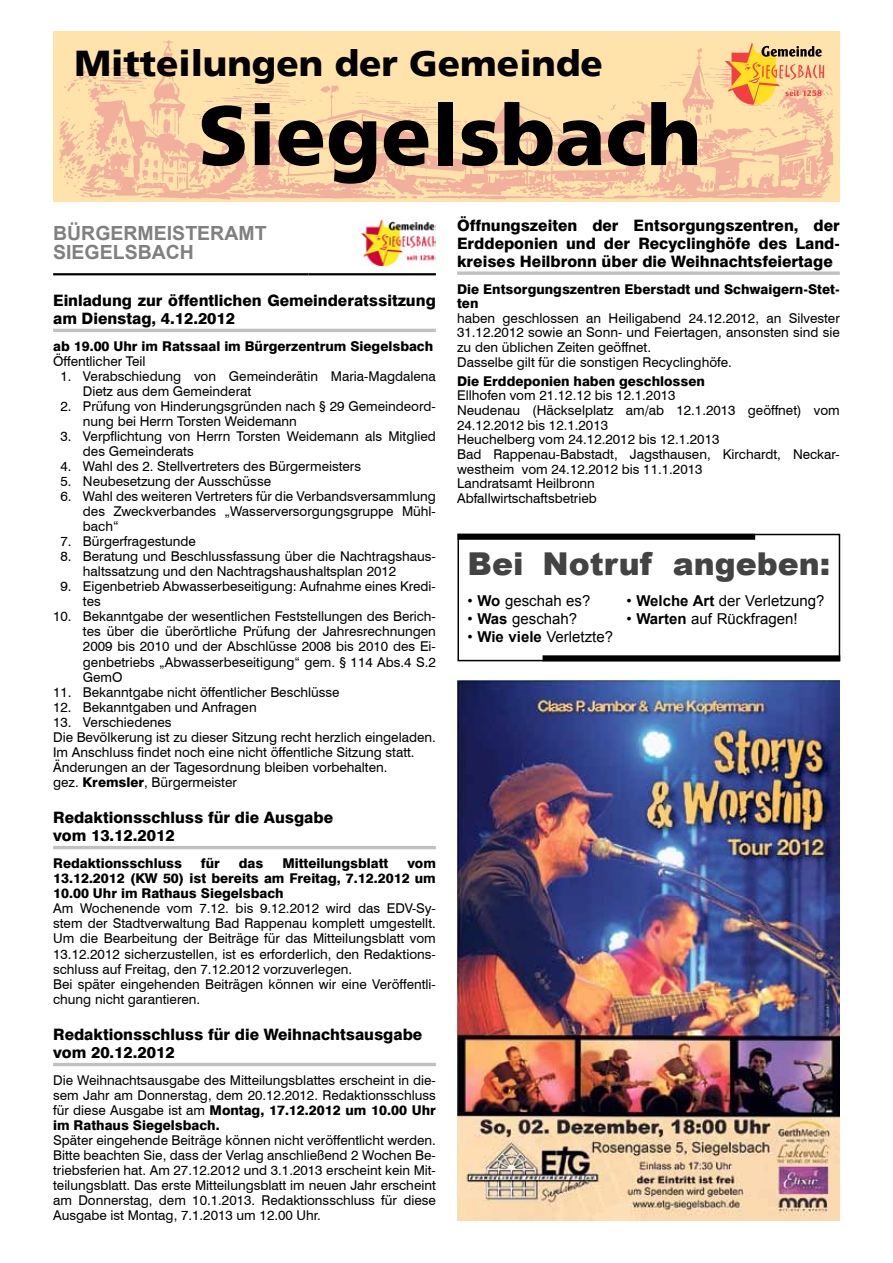
<style>
.page{position:relative;width:893px;height:1263px;background:#fff}
.page>*{position:absolute;margin:0;border:0;box-sizing:border-box;transform-origin:0 0}
.t1{font:900 84px "Frutiger LT";color:#000}
.t2{font:900 36px "Frutiger LT";color:#000}
.t3{font:900 31.5px "Arial";color:#434343}
.t4{font:900 25.5px "Arial";color:#000}
.t5{font:900 24px "Arial";color:#000}
.t6{font:900 21px "Arial";color:#000}
.t7{font:700 19.5px/19.5px "Arial";color:#808080}
.t8{font:19.5px "Arial";color:#000}
.t9{font:18px "Arial";color:#000}
.t10{font:16.5px "Arial";color:#000}
.t11{font:800 15.75px/18.5px "Swiss 721 BT";color:#000}
.t12{font:15px "Arial";color:#000}
.t13{font:13.5px/15px "Swiss 721 BT";color:#000}
.t14{font:800 13.5px/15px "Swiss 721 BT";color:#000;text-align:justify}
.s1{font-weight:800}
.s2{font-weight:700}
.s3{font-size:24px}
</style>
<div class="page">
<img style="left:53px;top:34px;width:787px;height:167px">
<svg style="left:725px;top:42px;width:99px;height:63px;background:#efb771"></svg>
<img style="left:457px;top:680px;width:383px;height:540px">
<hr style="left:53px;top:329px;width:383px;height:3px;background:#c0c0c0">
<hr style="left:53px;top:846px;width:383px;height:3px;background:#c0c0c0">
<hr style="left:53px;top:1063px;width:383px;height:3px;background:#c0c0c0">
<hr style="left:53px;top:273px;width:255px;height:2px;background:#000">
<hr style="left:308px;top:273px;width:128px;height:2px;background:#000">
<img style="left:361px;top:219px;width:75px;height:47px">
<svg style="left:457px;top:271px;width:383px;height:4px;background:#c9c9c9"></svg>
<div style="left:457px;top:534px;width:383px;height:127px;border:2px solid #000"></div>
<div style="left:457px;top:534px;width:298px;height:6px;background:#000"></div>
<div style="left:543px;top:655px;width:297px;height:6px;background:#000"></div>
<h2 class="t2" style="left:74px;top:42px;width:530px">Mitteilungen der Gemeinde</h2>
<h1 class="t1" style="left:198px;top:85px;width:505px">Siegelsbach</h1>
<h3 class="t7" style="left:53px;top:224px;width:215px">BÜRGERMEISTERAMT<br>SIEGELSBACH</h3>
<p class="t11" style="left:53px;top:291px;width:384px">Einladung zur öffentlichen Gemeinderatssitzung am Dienstag, 4.12.2012</p>
<p class="t14" style="left:53px;top:339px;width:382px">ab 19.00 Uhr im Ratssaal im Bürgerzentrum Siegelsbach</p>
<p class="t13" style="left:53px;top:354px;width:94px">Öffentlicher Teil</p>
<p class="t13" style="left:83px;top:369px;width:354px;text-indent:-22px">1. Verabschiedung von Gemeinderätin Maria-Magdalena<br>Dietz aus dem Gemeinderat</p>
<p class="t13" style="left:83px;top:399px;width:354px;text-indent:-22px">2. Prüfung von Hinderungsgründen nach § 29 Gemeindeord&shy;nung bei Herrn Torsten Weidemann</p>
<p class="t13" style="left:83px;top:429px;width:354px;text-indent:-22px">3. Verpflichtung von Herrn Torsten Weidemann als Mitglied des Gemeinderats</p>
<p class="t13" style="left:61px;top:459px;width:302px">4. Wahl des 2. Stellvertreters des Bürgermeisters</p>
<p class="t13" style="left:61px;top:474px;width:212px">5. Neubesetzung der Ausschüsse</p>
<p class="t13" style="left:83px;top:489px;width:354px;text-align:justify;text-indent:-22px">6. Wahl des weiteren Vertreters für die Verbandsversammlung des Zweckverbandes „Wasserversorgungsgruppe Mühl&shy;bach“</p>
<p class="t13" style="left:61px;top:534px;width:137px">7. Bürgerfragestunde</p>
<p class="t13" style="left:83px;top:549px;width:354px;text-indent:-22px">8. Beratung und Beschlussfassung über die Nachtragshaus&shy;haltssatzung und den Nachtragshaushaltsplan 2012</p>
<p class="t13" style="left:83px;top:579px;width:354px;text-indent:-22px">9. Eigenbetrieb Abwasserbeseitigung: Aufnahme eines Kredi&shy;tes</p>
<p class="t13" style="left:83px;top:609px;width:354px;text-align:justify;text-indent:-30px">10. Bekanntgabe der wesentlichen Feststellungen des Berich&shy;tes über die überörtliche Prüfung der Jahresrechnungen 2009 bis 2010 und der Abschlüsse 2008 bis 2010 des Ei&shy;genbetriebs „Abwasserbeseitigung“ gem. § 114 Abs.4 S.2<br>GemO</p>
<p class="t13" style="left:53px;top:684px;width:288px">11. Bekanntgabe nicht öffentlicher Beschlüsse</p>
<p class="t13" style="left:53px;top:699px;width:205px">12. Bekanntgaben und Anfragen</p>
<p class="t13" style="left:53px;top:714px;width:384px">13. Verschiedenes<br>Die Bevölkerung ist zu dieser Sitzung recht herzlich eingeladen.<br>Im Anschluss findet noch eine nicht öffentliche Sitzung statt.<br>Änderungen an der Tagesordnung bleiben vorbehalten.<br>gez. <span class="s1">Kremsler</span>, Bürgermeister</p>
<p class="t11" style="left:53px;top:808px;width:281px">Redaktionsschluss für die Ausgabe vom 13.12.2012</p>
<p class="t14" style="left:53px;top:856px;width:130px">Redaktionsschluss</p>
<p class="t14" style="left:201px;top:856px;width:20px">für</p>
<p class="t14" style="left:239px;top:856px;width:26px">das</p>
<p class="t14" style="left:282px;top:856px;width:108px">Mitteilungsblatt</p>
<p class="t11" style="left:457px;top:216px;width:384px;line-height:18px;text-align:justify">Öffnungszeiten der Entsorgungszentren, der Erddeponien und der Recyclinghöfe des Land&shy;kreises Heilbronn über die Weihnachtsfeiertage</p>
<p class="t14" style="left:457px;top:281px;width:384px;line-height:14.5px">Die Entsorgungszentren Eberstadt und Schwaigern-Stet&shy;ten</p>
<p class="t13" style="left:457px;top:311px;width:384px;line-height:14.5px">haben geschlossen an Heiligabend 24.12.2012, an Silvester 31.12.2012 sowie an Sonn- und Feiertagen, ansonsten sind sie zu den üblichen Zeiten geöffnet.<br>Dasselbe gilt für die sonstigen Recyclinghöfe.</p>
<p class="t14" style="left:457px;top:373px;width:249px">Die Erddeponien haben geschlossen</p>
<p class="t13" style="left:457px;top:388px;width:384px;line-height:14.5px">Ellhofen vom 21.12.12 bis 12.1.2013<br>Neudenau (Häckselplatz am/ab 12.1.2013 geöffnet) vom 24.12.2012 bis 12.1.2013<br>Heuchelberg vom 24.12.2012 bis 12.1.2013<br>Bad Rappenau-Babstadt, Jagsthausen, Kirchardt, Neckar&shy;westheim vom 24.12.2012 bis 11.1.2013<br>Landratsamt Heilbronn<br>Abfallwirtschaftsbetrieb</p>
<h3 class="t6" style="left:78px;top:535px;width:233px">Bei Notruf angeben:</h3>
<p class="t12" style="left:142px;top:560px;width:124px">• <span class="s2">Wo</span> geschah es?</p>
<p class="t12" style="left:142px;top:578px;width:111px">• <span class="s2">Was</span> geschah?</p>
<p class="t12" style="left:142px;top:614px;width:199px">• <span class="s2">Welche Art</span> der Verletzung?</p>
<p class="t12" style="left:142px;top:632px;width:173px">• <span class="s2">Warten</span> auf Rückfragen!</p>
<h3 class="t3" style="left:467px;top:541px;width:364px">Bei Notruf angeben:</h3>
<p class="t12" style="left:467px;top:590px;width:124px">• <span class="s2">Wo</span> geschah es?</p>
<p class="t12" style="left:626px;top:590px;width:199px">• <span class="s2">Welche Art</span> der Verletzung?</p>
<p class="t12" style="left:467px;top:608px;width:111px">• <span class="s2">Was</span> geschah?</p>
<p class="t12" style="left:626px;top:608px;width:173px">• <span class="s2">Warten</span> auf Rückfragen!</p>
<p class="t12" style="left:467px;top:626px;width:147px">• <span class="s2">Wie viele</span> Verletzte?</p>
<h3 class="t5" style="left:78px;top:707px;width:266px">Bei Notruf angeben:</h3>
<p class="t10" style="left:142px;top:740px;width:137px">• <span class="s2">Wo</span> geschah es?</p>
<p class="t10" style="left:142px;top:760px;width:122px">• <span class="s2">Was</span> geschah?</p>
<p class="t10" style="left:142px;top:799px;width:219px">• <span class="s2">Welche Art</span> der Verletzung?</p>
<p class="t14" style="left:53px;top:856px;width:384px;text-indent:354px">vom 13.12.2012 (KW 50) ist bereits am Freitag, 7.12.2012 um 10.00 Uhr im Rathaus Siegelsbach</p>
<p class="t13" style="left:53px;top:901px;width:384px">Am Wochenende vom 7.12. bis 9.12.2012 wird das EDV-Sy&shy;stem der Stadtverwaltung Bad Rappenau komplett umgestellt.<br>Um die Bearbeitung der Beiträge für das Mitteilungsblatt vom 13.12.2012 sicherzustellen, ist es erforderlich, den Redaktions&shy;schluss auf Freitag, den 7.12.2012 vorzuverlegen.<br>Bei später eingehenden Beiträgen können wir eine Veröffentli&shy;chung nicht garantieren.</p>
<p class="t11" style="left:53px;top:1025px;width:371px">Redaktionsschluss für die Weihnachtsausgabe vom 20.12.2012</p>
<p class="t13" style="left:53px;top:1073px;width:384px;text-align:justify">Die Weihnachtsausgabe des Mitteilungsblattes erscheint in die&shy;sem Jahr am Donnerstag, dem 20.12.2012. Redaktionsschluss für diese Ausgabe ist am <span class="s1">Montag, 17.12.2012 um 10.00 Uhr im Rathaus Siegelsbach.</span></p>
<p class="t13" style="left:53px;top:1133px;width:384px;text-align:justify">Später eingehende Beiträge können nicht veröffentlicht werden.<br>Bitte beachten Sie, dass der Verlag anschließend 2 Wochen Be&shy;triebsferien hat. Am 27.12.2012 und 3.1.2013 erscheint kein Mit&shy;teilungsblatt. Das erste Mitteilungsblatt im neuen Jahr erscheint am Donnerstag, dem 10.1.2013. Redaktionsschluss für diese Ausgabe ist Montag, 7.1.2013 um 12.00 Uhr.</p>
<h3 class="t5" style="left:78px;top:916px;width:266px">Bei Notruf angeben:</h3>
<h3 class="t9" style="left:111px;top:954px;width:151px"><span class="s3">•</span> <span class="s2">Wo</span> geschah es?</h3>
<h3 class="t9" style="left:111px;top:976px;width:135px"><span class="s3">•</span> <span class="s2">Was</span> geschah?</h3>
<h3 class="t9" style="left:111px;top:1019px;width:241px"><span class="s3">•</span> <span class="s2">Welche Art</span> der Verletzung?</h3>
<h3 class="t4" style="left:78px;top:1125px;width:283px">Bei Notruf angeben:</h3>
<h3 class="t8" style="left:111px;top:1164px;width:161px">• <span class="s2">Wo</span> geschah es?</h3>
<h3 class="t8" style="left:111px;top:1188px;width:144px">• <span class="s2">Was</span> geschah?</h3>
</div>
